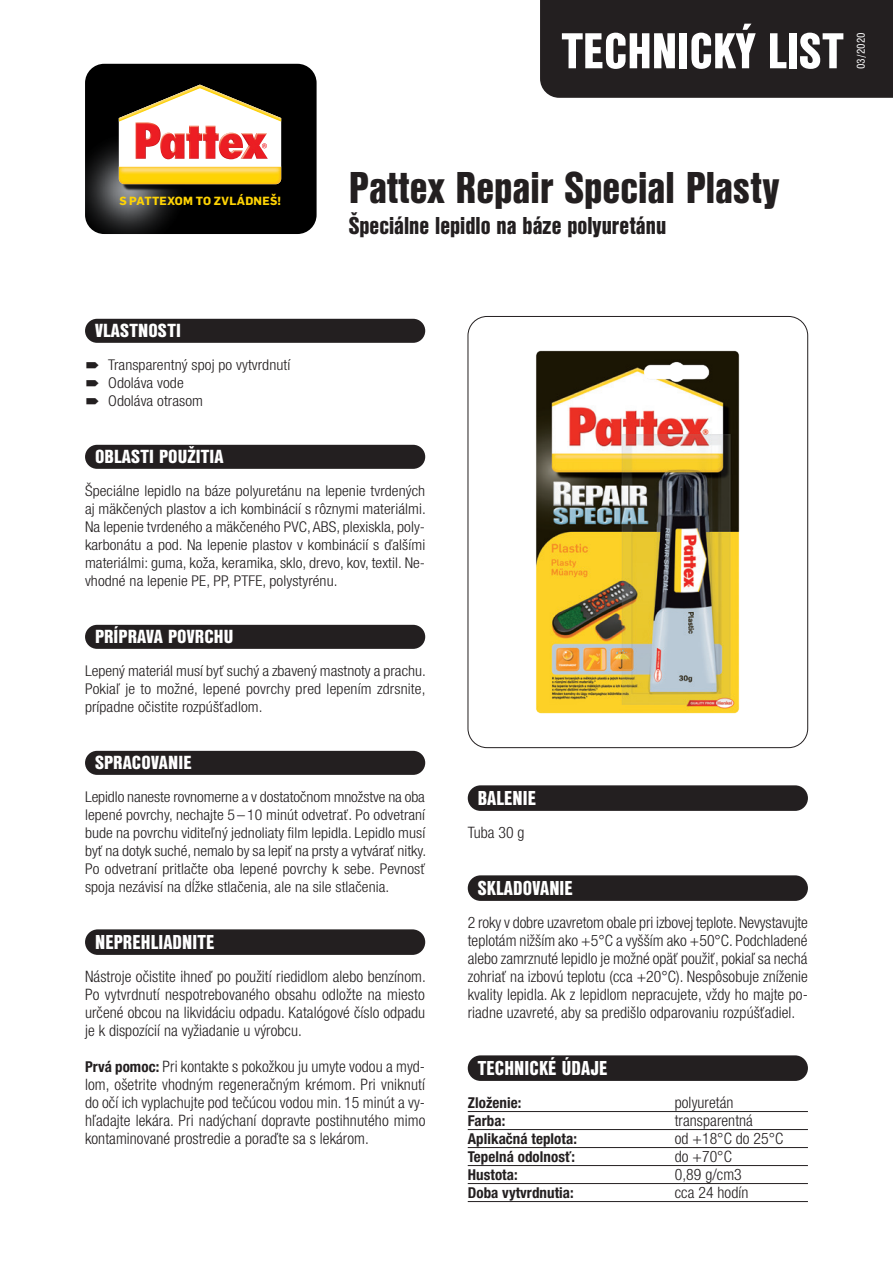
<style>
.page{position:relative;width:893px;height:1263px;background:#fff}
.page>*{position:absolute;margin:0;border:0;box-sizing:border-box;transform-origin:0 0}
.t1{font:52.5px "Nimbus Sans DOT Blac Cond";color:#fff}
.t2{font:46.5px "Nimbus Sans DOT Blac Cond";color:#231f20}
.t3{font:25.5px "Nimbus Sans DOT Blac Cond";color:#231f20}
.t4{font:21px "Nimbus Sans DOT Blac Cond";letter-spacing:.005em;color:#fff}
.t5{font:19.8px "Nimbus Sans DOT Blac Cond";letter-spacing:.005em;color:#fff;scale:1.06 1}
.t6{font:300 condensed 15.75px/18px "Helvetica Neue LT Pro";letter-spacing:.005em;color:#231f20;text-align:justify}
.t7{font:700 condensed 15px "Helvetica Neue LT Pro";letter-spacing:.005em;color:#231f20}
.t8{font:300 condensed 14.85px/18px "Helvetica Neue LT Pro";letter-spacing:.005em;color:#231f20;text-align:justify;scale:1.06 1}
.t9{font:condensed 11.7px "Nimbus Sans DOT";color:#fff}
.t10{font:700 11.55px "Flama";letter-spacing:.02em;color:#fed304}
.s1{font-weight:700;font-size:15px}
</style>
<div class="page">
<div style="left:85px;top:319px;width:340px;height:24px;background:#231f20;border-radius:12px"></div>
<div style="left:85px;top:445px;width:340px;height:24px;background:#231f20;border-radius:12px"></div>
<div style="left:85px;top:625px;width:340px;height:24px;background:#231f20;border-radius:12px"></div>
<div style="left:85px;top:751px;width:340px;height:24px;background:#231f20;border-radius:12px"></div>
<div style="left:85px;top:929px;width:340px;height:26px;background:#231f20;border-radius:13px"></div>
<hr style="left:468px;top:1111px;width:340px;height:1px;background:#231f20">
<hr style="left:468px;top:1129px;width:340px;height:1px;background:#231f20">
<hr style="left:468px;top:1147px;width:340px;height:1px;background:#231f20">
<hr style="left:468px;top:1165px;width:340px;height:1px;background:#231f20">
<hr style="left:468px;top:1183px;width:340px;height:1px;background:#231f20">
<hr style="left:468px;top:1201px;width:340px;height:1px;background:#231f20">
<div style="left:468px;top:785px;width:340px;height:26px;background:#231f20;border-radius:13px"></div>
<div style="left:468px;top:875px;width:340px;height:26px;background:#231f20;border-radius:13px"></div>
<div style="left:468px;top:1055px;width:340px;height:26px;background:#231f20;border-radius:13px"></div>
<div style="left:85px;top:64px;width:232px;height:170px;background:#000;border-radius:19px"></div>
<img style="left:85px;top:134px;width:92px;height:100px">
<img style="left:121px;top:118px;width:161px;height:74px">
<svg style="left:119px;top:85px;width:162px;height:99px"></svg>
<div style="left:540px;top:0;width:353px;height:98px;background:#231f20"></div>
<img style="left:536px;top:350px;width:204px;height:364px">
<p class="t10" style="left:119px;top:192px;width:163px">S PATTEXOM TO ZVLÁDNEŠ!</p>
<p class="t5" style="left:95px;top:320px;width:82px">VLASTNOSTI</p>
<p class="t8" style="left:108px;top:355px;width:173px;text-align:left">Transparentný spoj po vytvrdnutí<br>Odoláva vode<br>Odoláva otrasom</p>
<h1 class="t1" style="left:562px;top:21px;width:284px">TECHNICKÝ LIST</h1>
<p class="t9" style="left:855px;top:69px;width:38px;rotate:-90deg">03/2020</p>
<h2 class="t2" style="left:349px;top:161px;width:432px">Pattex Repair Special Plasty</h2>
<h3 class="t3" style="left:349px;top:211px;width:319px">Špeciálne lepidlo na báze polyuretánu</h3>
<p class="t5" style="left:95px;top:446px;width:123px">OBLASTI POUŽITIA</p>
<p class="t8" style="left:85px;top:481px;width:323px">Špeciálne lepidlo na báze polyuretánu na lepenie tvrdených aj mäkčených plastov a ich kombinácií s rôznymi materiálmi.<br>Na lepenie tvrdeného a mäkčeného PVC, ABS, plexiskla, poly&shy;karbonátu a pod. Na lepenie plastov v kombinácií s ďalšími materiálmi: guma, koža, keramika, sklo, drevo, kov, textil. Ne&shy;vhodné na lepenie PE, PP, PTFE, polystyrénu.</p>
<p class="t5" style="left:95px;top:626px;width:132px">PRÍPRAVA POVRCHU</p>
<p class="t8" style="left:85px;top:661px;width:323px">Lepený materiál musí byť suchý a zbavený mastnoty a prachu.<br>Pokiaľ je to možné, lepené povrchy pred lepením zdrsnite, prípadne očistite rozpúšťadlom.</p>
<p class="t5" style="left:95px;top:752px;width:93px">SPRACOVANIE</p>
<p class="t8" style="left:85px;top:787px;width:323px">Lepidlo naneste rovnomerne a v dostatočnom množstve na oba lepené povrchy, nechajte 5 – 10 minút odvetrať. Po odvetraní bude na povrchu viditeľný jednoliaty film lepidla. Lepidlo musí byť na dotyk suché, nemalo by sa lepiť na prsty a vytvárať nitky.<br>Po odvetraní pritlačte oba lepené povrchy k sebe. Pevnosť spoja nezávisí na dĺžke stlačenia, ale na sile stlačenia.</p>
<h3 class="t4" style="left:95px;top:930px;width:121px">NEPREHLIADNITE</h3>
<p class="t6" style="left:85px;top:967px;width:342px">Nástroje očistite ihneď po použití riedidlom alebo benzínom.<br>Po vytvrdnutí nespotrebovaného obsahu odložte na miesto určené obcou na likvidáciu odpadu. Katalógové číslo odpadu je k dispozícií na vyžiadanie u výrobcu.</p>
<p class="t6" style="left:85px;top:1057px;width:342px"><span class="s1">Prvá pomoc:</span> Pri kontakte s pokožkou ju umyte vodou a myd&shy;lom, ošetrite vhodným regeneračným krémom. Pri vniknutí do očí ich vyplachujte pod tečúcou vodou min. 15 minút a vy&shy;hľadajte lekára. Pri nadýchaní dopravte postihnutého mimo kontaminované prostredie a poraďte sa s lekárom.</p>
<h3 class="t4" style="left:478px;top:786px;width:60px">BALENIE</h3>
<p class="t6" style="left:468px;top:823px;width:58px">Tuba 30 g</p>
<h3 class="t4" style="left:478px;top:876px;width:97px">SKLADOVANIE</h3>
<p class="t6" style="left:468px;top:913px;width:342px">2 roky v dobre uzavretom obale pri izbovej teplote. Nevystavujte teplotám nižším ako +5°C a vyšším ako +50°C. Podchladené alebo zamrznuté lepidlo je možné opäť použiť, pokiaľ sa nechá zohriať na izbovú teplotu (cca +20°C). Nespôsobuje zníženie kvality lepidla. Ak z lepidlom nepracujete, vždy ho majte po&shy;riadne uzavreté, aby sa predišlo odparovaniu rozpúšťadiel.</p>
<h3 class="t4" style="left:478px;top:1056px;width:131px">TECHNICKÉ ÚDAJE</h3>
<p class="t7" style="left:468px;top:1093px;width:55px">Zloženie:</p>
<p class="t6" style="left:675px;top:1093px;width:60px">polyuretán</p>
<p class="t7" style="left:468px;top:1111px;width:39px">Farba:</p>
<p class="t6" style="left:675px;top:1111px;width:80px">transparentná</p>
<p class="t7" style="left:468px;top:1129px;width:111px">Aplikačná teplota:</p>
<p class="t6" style="left:675px;top:1129px;width:110px">od +18°C do 25°C</p>
<p class="t7" style="left:468px;top:1147px;width:109px">Tepelná odolnosť:</p>
<p class="t6" style="left:675px;top:1147px;width:59px">do +70°C</p>
<p class="t7" style="left:468px;top:1165px;width:51px">Hustota:</p>
<p class="t6" style="left:675px;top:1165px;width:69px">0,89 g/cm3</p>
<p class="t7" style="left:468px;top:1183px;width:108px">Doba vytvrdnutia:</p>
<p class="t6" style="left:675px;top:1183px;width:75px">cca 24 hodín</p>
</div>
